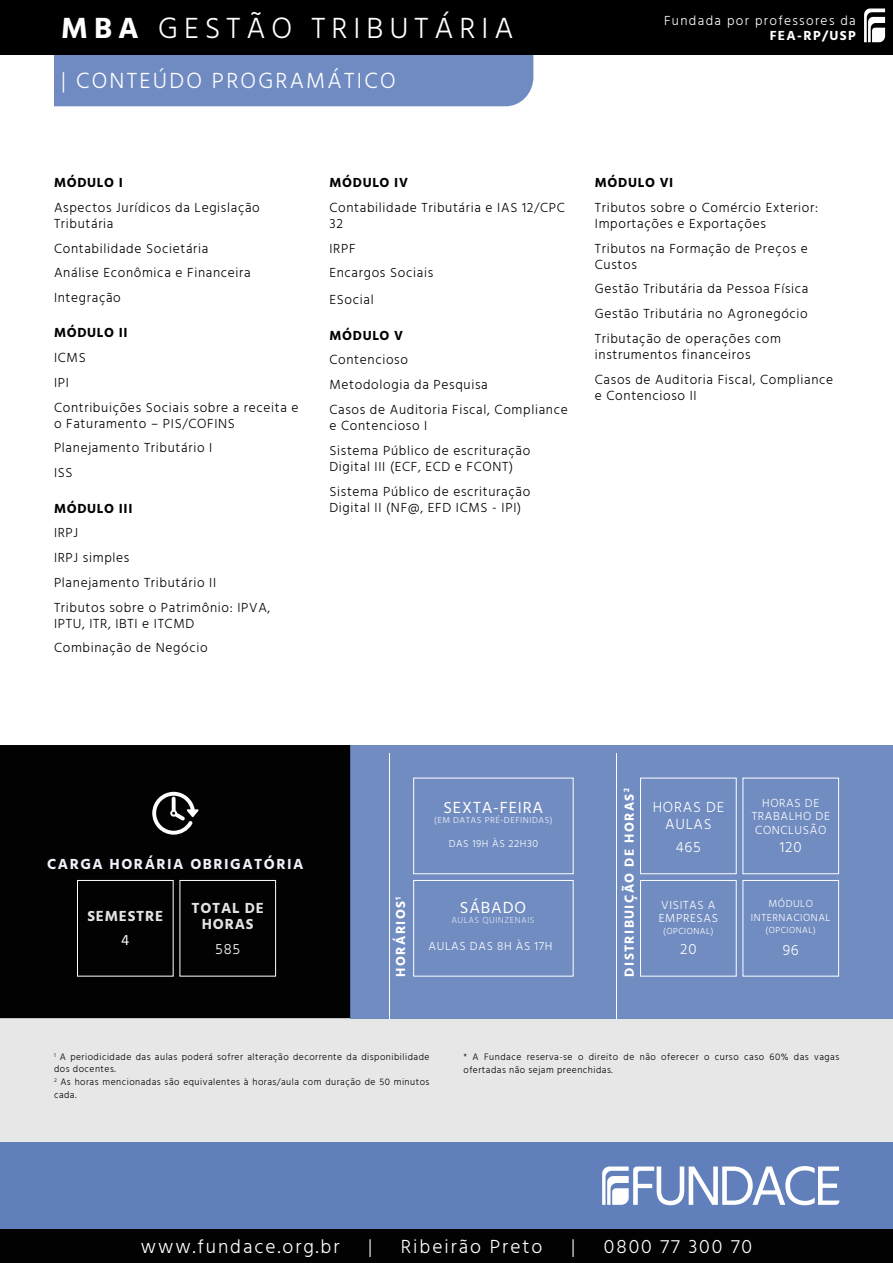
<style>
.page{position:relative;width:893px;height:1263px;background:#fff}
.page>*{position:absolute;margin:0;border:0;box-sizing:border-box;transform-origin:0 0}
.t1{font:300 30px "Hind";letter-spacing:.2em;color:#fff}
.t2{font:300 22.5px "Hind";letter-spacing:.1em;color:#fff}
.t3{font:300 19.5px "Hind";letter-spacing:.1em;color:#fff}
.t4{font:16.5px "Hind";letter-spacing:.05em;color:#fff}
.t5{font:300 15px/16.5px "Hind";letter-spacing:.05em;color:#fff;text-align:center}
.t6{font:700 15px "Hind";letter-spacing:.1em;color:#eff1fa}
.t7{font:700 15px/16.5px "Hind";letter-spacing:.05em;color:#e3e3e3;text-align:center}
.t8{font:15px "Hind";color:#fff}
.t9{font:300 13.5px/24.8px "Hind";letter-spacing:.05em;color:#000}
.t10{font:700 13.5px "Hind";letter-spacing:.05em;color:#000}
.t11{font:700 13.5px "Hind";letter-spacing:.1em;color:#fff}
.t12{font:300 13.5px "Hind";letter-spacing:.1em;color:#fff}
.t13{font:300 12px/13.5px "Hind";letter-spacing:.05em;color:#fff;text-align:center}
.t14{font:300 10.5px/13.5px "Hind";letter-spacing:.05em;color:#fff;text-align:center}
.t15{font:300 9.6px/12.6px "Hind";letter-spacing:.05em;color:#000}
.t16{font:9px "Hind";letter-spacing:.05em;color:#dee2f3}
.t17{font:300 9px "Hind";letter-spacing:.05em;color:#fff}
.t18{font:300 9px "Hind";letter-spacing:.05em;color:#dee2f3}
.s1{font-weight:700}
</style>
<div class="page">
<div style="left:54px;top:54px;width:479px;height:52px;background:#708bc2"></div>
<div style="left:0;top:0;width:893px;height:54px;background:#000"></div>
<div style="left:0;top:746px;width:351px;height:273px;background:#020203"></div>
<div style="left:0;top:1019px;width:893px;height:123px;background:#e3e3e3"></div>
<div style="left:351px;top:746px;width:542px;height:273px;background:#718cc1"></div>
<div style="left:413px;top:778px;width:160px;height:96px;border:1px solid #fff"></div>
<div style="left:413px;top:880px;width:160px;height:96px;border:1px solid #fff"></div>
<div style="left:640px;top:778px;width:97px;height:96px;border:1px solid #fff"></div>
<div style="left:742px;top:778px;width:97px;height:96px;border:1px solid #fff"></div>
<div style="left:640px;top:880px;width:97px;height:96px;border:1px solid #fff"></div>
<div style="left:742px;top:880px;width:97px;height:96px;border:1px solid #fff"></div>
<hr style="left:616px;top:753px;width:1px;height:266px;background:#fff">
<hr style="left:389px;top:753px;width:1px;height:266px;background:#fff">
<div style="left:77px;top:880px;width:97px;height:96px;border:1px solid #fff"></div>
<div style="left:180px;top:880px;width:96px;height:96px;border:1px solid #fff"></div>
<div style="left:0;top:1142px;width:893px;height:87px;background:#617fba"></div>
<div style="left:0;top:1229px;width:893px;height:34px;background:#020203"></div>
<svg style="left:602px;top:1166px;width:237px;height:39px"></svg>
<svg style="left:152px;top:792px;width:47px;height:43px"></svg>
<svg style="left:864px;top:9px;width:21px;height:33px"></svg>
<h1 class="t1" style="left:61px;top:9px;width:454px"><span class="s1">MBA</span> GESTÃO TRIBUTÁRIA</h1>
<p class="t12" style="left:664px;top:12px;width:193px">Fundada por professores da</p>
<p class="t11" style="left:770px;top:28px;width:88px">FEA-RP/USP</p>
<h2 class="t2" style="left:61px;top:65px;width:336px">| CONTEÚDO PROGRAMÁTICO</h2>
<p class="t10" style="left:54px;top:174px;width:70px">MÓDULO I</p>
<p class="t9" style="left:54px;top:200px;width:207px;line-height:16.2px">Aspectos Jurídicos da Legislação<br>Tributária</p>
<p class="t9" style="left:54px;top:237px;width:198px">Contabilidade Societária<br>Análise Econômica e Financeira<br>Integração</p>
<p class="t10" style="left:54px;top:325px;width:75px">MÓDULO II</p>
<p class="t9" style="left:54px;top:346px;width:246px">ICMS<br>IPI<br>Contribuições Sociais sobre a receita e</p>
<p class="t9" style="left:54px;top:412px;width:182px">o Faturamento – PIS/COFINS<br>Planejamento Tributário I<br>ISS</p>
<p class="t10" style="left:54px;top:500px;width:80px">MÓDULO III</p>
<p class="t9" style="left:54px;top:521px;width:218px">IRPJ<br>IRPJ simples<br>Planejamento Tributário II<br>Tributos sobre o Patrimônio: IPVA,</p>
<p class="t9" style="left:54px;top:612px;width:155px">IPTU, ITR, IBTI e ITCMD<br>Combinação de Negócio</p>
<p class="t10" style="left:329px;top:174px;width:80px">MÓDULO IV</p>
<p class="t9" style="left:329px;top:200px;width:237px;line-height:16.2px">Contabilidade Tributária e IAS 12/CPC<br>32</p>
<p class="t9" style="left:329px;top:237px;width:105px">IRPF<br>Encargos Sociais</p>
<p class="t9" style="left:329px;top:288px;width:46px">ESocial</p>
<p class="t10" style="left:329px;top:327px;width:75px">MÓDULO V</p>
<p class="t9" style="left:329px;top:348px;width:240px">Contencioso<br>Metodologia da Pesquisa<br>Casos de Auditoria Fiscal, Compliance</p>
<p class="t9" style="left:329px;top:414px;width:202px">e Contencioso I<br>Sistema Público de escrituração</p>
<p class="t9" style="left:329px;top:455px;width:202px">Digital III (ECF, ECD e FCONT)<br>Sistema Público de escrituração</p>
<p class="t9" style="left:329px;top:496px;width:193px">Digital II (NF@, EFD ICMS - IPI)</p>
<p class="t10" style="left:595px;top:174px;width:80px">MÓDULO VI</p>
<p class="t9" style="left:595px;top:200px;width:225px;line-height:16.2px">Tributos sobre o Comércio Exterior:<br>Importações e Exportações</p>
<p class="t9" style="left:595px;top:241px;width:214px;line-height:16.2px">Tributos na Formação de Preços e<br>Custos</p>
<p class="t9" style="left:595px;top:277px;width:215px;text-align:justify">Gestão Tributária da Pessoa Física Gestão Tributária no Agronegócio Tributação de operações com</p>
<p class="t9" style="left:595px;top:343px;width:240px">instrumentos financeiros<br>Casos de Auditoria Fiscal, Compliance</p>
<p class="t9" style="left:595px;top:384px;width:103px">e Contencioso II</p>
<p class="t6" style="left:47px;top:855px;width:258px">CARGA HORÁRIA OBRIGATÓRIA</p>
<p class="t7" style="left:87px;top:908px;width:77px">SEMESTRE</p>
<p class="t8" style="left:121px;top:929px;width:10px">4</p>
<p class="t7" style="left:192px;top:899px;width:74px">TOTAL DE<br>HORAS</p>
<p class="t5" style="left:215px;top:942px;width:26px">585</p>
<p class="t11" style="left:393px;top:976px;width:81px;rotate:-90deg">HORÁRIOS<sup>1</sup></p>
<p class="t4" style="left:443px;top:797px;width:101px">SEXTA-FEIRA</p>
<p class="t16" style="left:434px;top:814px;width:120px">(EM DATAS PRÉ-DEFINIDAS)</p>
<p class="t14" style="left:449px;top:838px;width:91px">DAS 19H ÀS 22H30</p>
<p class="t4" style="left:460px;top:896px;width:68px">SÁBADO</p>
<p class="t18" style="left:451px;top:914px;width:85px">AULAS QUINZENAIS</p>
<p class="t13" style="left:428px;top:940px;width:125px">AULAS DAS 8H ÀS 17H</p>
<p class="t11" style="left:621px;top:976px;width:190px;rotate:-90deg">DISTRIBUIÇÃO DE HORAS<sup>2</sup></p>
<p class="t5" style="left:653px;top:800px;width:73px">HORAS DE<br>AULAS</p>
<p class="t5" style="left:676px;top:840px;width:27px">465</p>
<p class="t13" style="left:659px;top:899px;width:61px;text-align:left">VISITAS A<br>EMPRESAS</p>
<p class="t17" style="left:663px;top:925px;width:52px">(OPCIONAL)</p>
<p class="t5" style="left:680px;top:942px;width:18px">20</p>
<p class="t13" style="left:752px;top:797px;width:80px">HORAS DE<br>TRABALHO DE<br>CONCLUSÃO</p>
<p class="t5" style="left:780px;top:840px;width:23px">120</p>
<p class="t14" style="left:751px;top:898px;width:81px">MÓDULO<br>INTERNACIONAL</p>
<p class="t17" style="left:766px;top:924px;width:52px">(OPCIONAL)</p>
<p class="t5" style="left:783px;top:942px;width:18px">96</p>
<p class="t15" style="left:54px;top:1051px;width:377px"><sup>1</sup> A periodicidade das aulas poderá sofrer alteração decorrente da disponibilidade dos docentes.<br><sup>2</sup> As horas mencionadas são equivalentes à horas/aula com duração de 50 minutos cada.</p>
<p class="t15" style="left:463px;top:1051px;width:377px">* A Fundace reserva-se o direito de não oferecer o curso caso 60% das vagas ofertadas não sejam preenchidas.</p>
<h3 class="t3" style="left:141px;top:1234px;width:200px">www.fundace.org.br</h3>
<h3 class="t3" style="left:368px;top:1234px;width:6px">|</h3>
<h3 class="t3" style="left:401px;top:1234px;width:143px">Ribeirão Preto</h3>
<h3 class="t3" style="left:571px;top:1234px;width:6px">|</h3>
<h3 class="t3" style="left:604px;top:1234px;width:150px">0800 77 300 70</h3>
</div>
